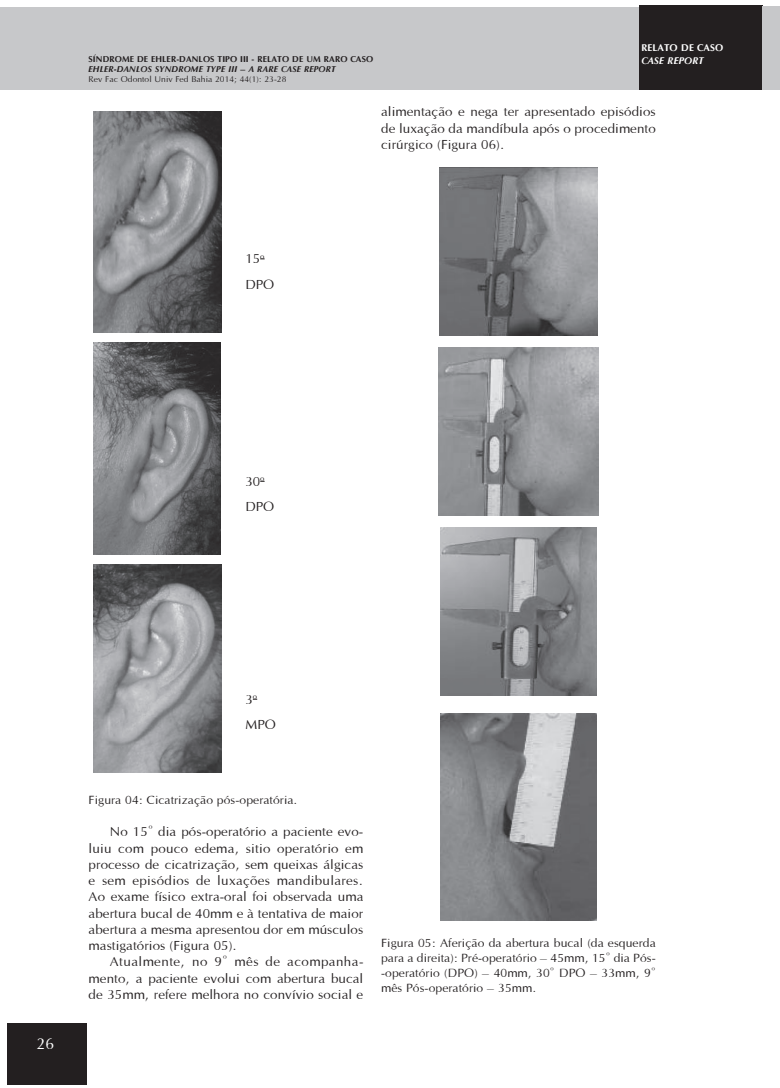
<style>
.page{position:relative;width:780px;height:1088px;background:#fff}
.page>*{position:absolute;margin:0;border:0;box-sizing:border-box;transform-origin:0 0}
.t1{font:16.25px "Optane";color:#fff}
.t2{font:13.75px/16.2px "Optane";color:#231f20}
.t3{font:12.5px/15px "Optane";color:#231f20;text-align:justify}
.t4{font:700 10px "Optane";color:#fff}
.t5{font:italic 700 10px "Optane";color:#fff}
.t6{font:700 8.75px "Optane";color:#231f20}
.t7{font:italic 700 8.75px "Optane";color:#231f20}
.t8{font:8.75px "Optane";color:#231f20}
</style>
<div class="page">
<div style="left:1px;top:7px;width:655px;height:83px;background:#c7c8ca"></div>
<div style="left:639px;top:6px;width:123px;height:84px;background:#231f20"></div>
<div style="left:762px;top:6px;width:18px;height:84px;background:#c7c8ca"></div>
<div style="left:7px;top:1022px;width:79px;height:62px;background:#231f20"></div>
<img style="left:94px;top:111px;width:127px;height:221px">
<img style="left:94px;top:342px;width:126px;height:213px">
<img style="left:94px;top:565px;width:128px;height:207px">
<img style="left:439px;top:168px;width:159px;height:168px">
<img style="left:438px;top:348px;width:160px;height:168px">
<img style="left:440px;top:528px;width:157px;height:168px">
<img style="left:440px;top:713px;width:156px;height:208px">
<p class="t6" style="left:89px;top:54px;width:286px">SÍNDROME DE EHLER-DANLOS TIPO III - RELATO DE UM RARO CASO</p>
<p class="t7" style="left:89px;top:64px;width:249px">EHLER-DANLOS SYNDROME TYPE III – A RARE CASE REPORT</p>
<p class="t8" style="left:89px;top:73px;width:199px">Rev Fac Odontol Univ Fed Bahia 2014; 44(1): 23-28</p>
<p class="t4" style="left:641px;top:42px;width:83px">RELATO DE CASO</p>
<p class="t5" style="left:641px;top:54px;width:64px">CASE REPORT</p>
<p class="t2" style="left:381px;top:103px;width:276px;text-align:justify">alimentação e nega ter apresentado episódios de luxação da mandíbula após o procedimento cirúrgico (Figura 06).</p>
<p class="t2" style="left:245px;top:246px;width:31px;line-height:25.6px">15<sup>o<br></sup>DPO</p>
<p class="t2" style="left:245px;top:468px;width:31px;line-height:25.6px">30<sup>o<br></sup>DPO</p>
<p class="t1" style="left:36px;top:1034px;width:19px">26</p>
<p class="t2" style="left:245px;top:686px;width:32px;line-height:25.6px">3<sup>o<br></sup>MPO</p>
<p class="t3" style="left:89px;top:792px;width:210px">Figura 04: Cicatrização pós-operatória.</p>
<p class="t2" style="left:89px;top:823px;width:276px;text-align:justify;text-indent:21px">No 15º dia pós-operatório a paciente evo&shy;luiu com pouco edema, sitio operatório em processo de cicatrização, sem queixas álgicas e sem episódios de luxações mandibulares.<br>Ao exame físico extra-oral foi observada uma abertura bucal de 40mm e à tentativa de maior abertura a mesma apresentou dor em músculos mastigatórios (Figura 05).</p>
<p class="t2" style="left:89px;top:953px;width:276px;text-align:justify;text-indent:21px">Atualmente, no 9º mês de acompanha&shy;mento, a paciente evolui com abertura bucal de 35mm, refere melhora no convívio social e</p>
<p class="t3" style="left:381px;top:935px;width:276px">Figura 05: Aferição da abertura bucal (da esquerda para a direita): Pré-operatório – 45mm, 15º dia Pós--operatório (DPO) – 40mm, 30º DPO – 33mm, 9º mês Pós-operatório – 35mm.</p>
</div>
